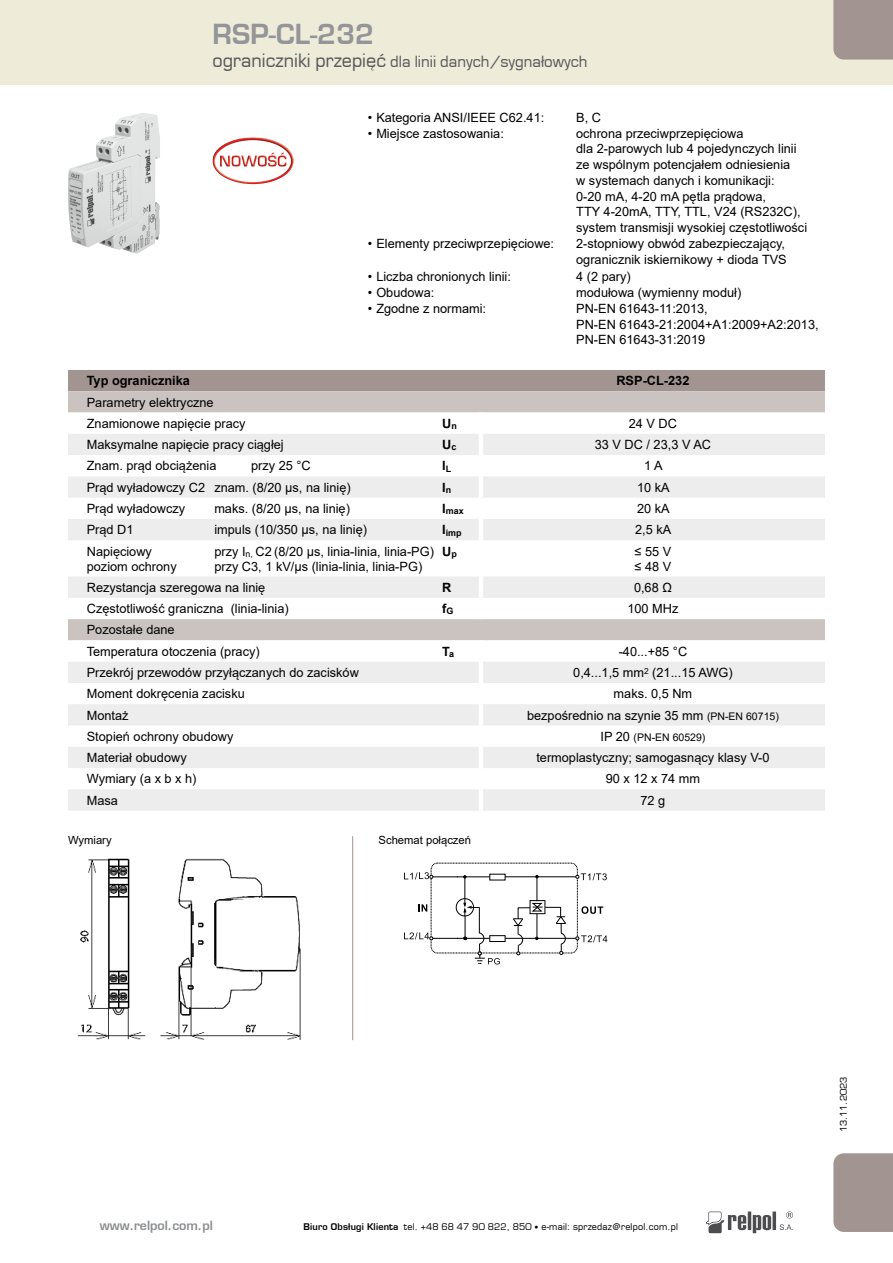
<style>
.page{position:relative;width:893px;height:1263px;background:#fff}
.page>*{position:absolute;margin:0;border:0;box-sizing:border-box;transform-origin:0 0}
.t1{font:700 27px "Euromode";color:#939598}
.t2{font:15px "Euromode";color:#58595b}
.t3{font:12.75px/15.8px "Arial";color:#000}
.t4{font:700 12.75px "Arial";color:#000}
.t5{font:700 12.45px "Euromode";color:#8a8c8e}
.t6{font:11.25px "Arial";color:#000}
.t7{font:10.5px "Arial";color:#000}
.t8{font:9px "Euromode";letter-spacing:.02em;color:#000}
.t9{font:700 8.85px "Arial";color:#000}
.s1{font-size:18px}
.s2{font-size:12.75px}
.s3{font-size:10.5px}
.s4{font-weight:700}
.s5{font-size:7.5px}
</style>
<div class="page">
<svg style="left:706px;top:1211px;width:87px;height:22px"></svg>
<div style="left:0;top:0;width:893px;height:85px;background:#eeebd9"></div>
<div style="left:833px;top:1153px;width:60px;height:79px;background:#a29490"></div>
<div style="left:833px;top:0;width:60px;height:60px;background:#a29490"></div>
<img style="left:77px;top:859px;width:224px;height:181px">
<div style="left:68px;top:370px;width:757px;height:21px;background:#a29490"></div>
<div style="left:68px;top:391px;width:757px;height:21px;background:#cbc3c0"></div>
<svg style="left:68px;top:434px;width:757px;height:377px;fill:#f2f2f3"></svg>
<hr style="left:479px;top:434px;width:4px;height:21px;background:#fff">
<hr style="left:479px;top:455px;width:4px;height:21px;background:#fff">
<hr style="left:479px;top:476px;width:4px;height:22px;background:#fff">
<hr style="left:479px;top:498px;width:4px;height:21px;background:#fff">
<hr style="left:479px;top:519px;width:4px;height:21px;background:#fff">
<hr style="left:479px;top:540px;width:4px;height:36px;background:#fff">
<hr style="left:479px;top:576px;width:4px;height:22px;background:#fff">
<hr style="left:479px;top:598px;width:4px;height:21px;background:#fff">
<hr style="left:479px;top:640px;width:4px;height:22px;background:#fff">
<hr style="left:479px;top:662px;width:4px;height:21px;background:#fff">
<hr style="left:479px;top:683px;width:4px;height:21px;background:#fff">
<hr style="left:479px;top:704px;width:4px;height:21px;background:#fff">
<hr style="left:479px;top:725px;width:4px;height:22px;background:#fff">
<hr style="left:479px;top:747px;width:4px;height:21px;background:#fff">
<hr style="left:479px;top:768px;width:4px;height:21px;background:#fff">
<hr style="left:479px;top:789px;width:4px;height:22px;background:#fff">
<hr style="left:352px;top:836px;width:1px;height:204px;background:#a29490">
<img style="left:213px;top:137px;width:62px;height:47px">
<img style="left:68px;top:113px;width:92px;height:141px">
<div style="left:431px;top:863px;width:147px;height:90px;border:1px dashed #000;border-radius:6px"></div>
<div style="left:489px;top:935px;width:16px;height:7px;border:1px solid #000"></div>
<hr style="left:505px;top:876px;width:72px;height:1px;background:#000">
<hr style="left:505px;top:938px;width:72px;height:1px;background:#000">
<svg style="left:404px;top:872px;width:96px;height:92px"></svg>
<svg style="left:581px;top:906px;width:22px;height:8px"></svg>
<svg style="left:575px;top:873px;width:32px;height:7px"></svg>
<svg style="left:575px;top:935px;width:32px;height:7px"></svg>
<svg style="left:513px;top:875px;width:53px;height:80px"></svg>
<h1 class="t1" style="left:213px;top:18px;width:163px">RSP-CL-232</h1>
<p class="t2" style="left:213px;top:52px;width:376px"><span class="s1">ograniczniki przepięć</span> dla linii danych/sygnałowych</p>
<p class="t3" style="left:368px;top:110px;width:178px">• Kategoria ANSI/IEEE C62.41:</p>
<p class="t3" style="left:576px;top:110px;width:26px">B, C</p>
<p class="t3" style="left:368px;top:125px;width:138px">• Miejsce zastosowania:</p>
<p class="t3" style="left:576px;top:125px;width:232px">ochrona przeciwprzepięciowa<br>dla 2-parowych lub 4 pojedynczych linii ze wspólnym potencjałem odniesienia<br>w systemach danych i komunikacji:<br>0-20 mA, 4-20 mA pętla prądowa,<br>TTY 4-20mA, TTY, TTL, V24 (RS232C), system transmisji wysokiej częstotliwości</p>
<p class="t3" style="left:368px;top:235px;width:188px">• Elementy przeciwprzepięciowe:</p>
<p class="t3" style="left:576px;top:235px;width:212px">2-stopniowy obwód zabezpieczający, ogranicznik iskiernikowy + dioda TVS</p>
<p class="t3" style="left:368px;top:269px;width:145px">• Liczba chronionych linii:</p>
<p class="t3" style="left:576px;top:269px;width:56px">4 (2 pary)</p>
<p class="t3" style="left:368px;top:285px;width:68px">• Obudowa:</p>
<p class="t3" style="left:576px;top:285px;width:167px">modułowa (wymienny moduł)</p>
<p class="t3" style="left:368px;top:300px;width:120px">• Zgodne z normami:</p>
<p class="t3" style="left:576px;top:300px;width:244px">PN-EN 61643-11:2013,<br>PN-EN 61643-21:2004+A1:2009+A2:2013,<br>PN-EN 61643-31:2019</p>
<p class="t4" style="left:87px;top:372px;width:105px">Typ ogranicznika</p>
<p class="t4" style="left:616px;top:372px;width:74px">RSP-CL-232</p>
<p class="t3" style="left:87px;top:391px;width:160px;line-height:21.3px">Parametry elektryczne<br>Znamionowe napięcie pracy</p>
<p class="t4" style="left:442px;top:414px;width:16px">U<sub>n</sub></p>
<p class="t3" style="left:629px;top:415px;width:50px">24 V DC</p>
<p class="t3" style="left:87px;top:437px;width:198px">Maksymalne napięcie pracy ciągłej</p>
<p class="t4" style="left:442px;top:436px;width:16px">U<sub>c</sub></p>
<p class="t3" style="left:595px;top:437px;width:118px">33 V DC / 23,3 V AC</p>
<p class="t3" style="left:87px;top:458px;width:131px">Znam. prąd obciążenia</p>
<p class="t3" style="left:251px;top:458px;width:61px">przy 25 °C</p>
<p class="t4" style="left:442px;top:457px;width:10px">I<sub>L</sub></p>
<p class="t3" style="left:644px;top:458px;width:20px">1 A</p>
<p class="t3" style="left:87px;top:479px;width:265px">Prąd wyładowczy C2 znam. (8/20 μs, na linię)</p>
<p class="t4" style="left:442px;top:478px;width:10px">I<sub>n</sub></p>
<p class="t3" style="left:637px;top:479px;width:34px">10 kA</p>
<p class="t3" style="left:87px;top:500px;width:100px">Prąd wyładowczy</p>
<p class="t3" style="left:214px;top:500px;width:137px">maks. (8/20 μs, na linię)</p>
<p class="t9" style="left:442px;top:505px;width:23px"><span class="s2">I</span>max</p>
<p class="t3" style="left:637px;top:500px;width:34px">20 kA</p>
<p class="t3" style="left:87px;top:522px;width:48px">Prąd D1</p>
<p class="t3" style="left:214px;top:522px;width:154px">impuls (10/350 μs, na linię)</p>
<p class="t9" style="left:442px;top:526px;width:21px"><span class="s2">I</span>imp</p>
<p class="t3" style="left:635px;top:522px;width:38px">2,5 kA</p>
<p class="t3" style="left:87px;top:543px;width:67px">Napięciowy</p>
<p class="t3" style="left:214px;top:543px;width:221px">przy I<sub>n,</sub> C2 (8/20 μs, linia-linia, linia-PG)</p>
<p class="t3" style="left:87px;top:558px;width:91px">poziom ochrony</p>
<p class="t3" style="left:214px;top:558px;width:209px">przy C3, 1 kV/µs (linia-linia, linia-PG)</p>
<p class="t4" style="left:442px;top:542px;width:16px">U<sub>p</sub></p>
<p class="t3" style="left:635px;top:543px;width:38px;line-height:15px">≤ 55 V ≤ 48 V</p>
<p class="t3" style="left:87px;top:579px;width:180px">Rezystancja szeregowa na linię</p>
<p class="t4" style="left:442px;top:578px;width:11px">R</p>
<p class="t3" style="left:634px;top:579px;width:39px">0,68 Ω</p>
<p class="t3" style="left:87px;top:601px;width:203px">Częstotliwość graniczna (linia-linia)</p>
<p class="t4" style="left:442px;top:600px;width:13px">f<sub>G</sub></p>
<p class="t3" style="left:627px;top:601px;width:53px">100 MHz</p>
<p class="t3" style="left:87px;top:619px;width:174px;line-height:21.3px">Pozostałe dane<br>Temperatura otoczenia (pracy)</p>
<p class="t4" style="left:442px;top:642px;width:13px">T<sub>a</sub></p>
<p class="t3" style="left:619px;top:643px;width:70px">-40...+85 °C</p>
<p class="t3" style="left:87px;top:664px;width:274px">Przekrój przewodów przyłączanych do zacisków</p>
<p class="t3" style="left:573px;top:664px;width:161px">0,4...1,5 mm<sup>2</sup> (21...15 AWG)</p>
<p class="t3" style="left:87px;top:686px;width:160px">Moment dokręcenia zacisku</p>
<p class="t3" style="left:614px;top:686px;width:80px">maks. 0,5 Nm</p>
<p class="t3" style="left:87px;top:707px;width:43px">Montaż</p>
<p class="t3" style="left:527px;top:707px;width:253px">bezpośrednio na szynie 35 mm <span class="s3">(PN-EN 60715)</span></p>
<p class="t3" style="left:87px;top:728px;width:148px">Stopień ochrony obudowy</p>
<p class="t7" style="left:600px;top:730px;width:106px"><span class="s2">IP 20</span> (PN-EN 60529)</p>
<p class="t3" style="left:87px;top:750px;width:101px">Materiał obudowy</p>
<p class="t3" style="left:536px;top:750px;width:235px">termoplastyczny; samogasnący klasy V-0</p>
<p class="t3" style="left:87px;top:771px;width:111px">Wymiary (a x b x h)</p>
<p class="t3" style="left:606px;top:771px;width:96px">90 x 12 x 74 mm</p>
<p class="t3" style="left:87px;top:792px;width:33px">Masa</p>
<p class="t3" style="left:640px;top:792px;width:26px">72 g</p>
<p class="t6" style="left:68px;top:833px;width:45px">Wymiary</p>
<p class="t6" style="left:379px;top:833px;width:94px">Schemat połączeń</p>
<p class="t5" style="left:100px;top:1218px;width:114px">www.relpol.com.pl</p>
<p class="t8" style="left:304px;top:1221px;width:376px"><span class="s4">Biuro Obsługi Klienta</span> tel. +48 68 47 90 822, 850 <span class="s5">•</span> e-mail: sprzedaz@relpol.com.pl</p>
<p class="t8" style="left:838px;top:1132px;width:57px;rotate:-90deg">13.11.2023</p>
</div>
